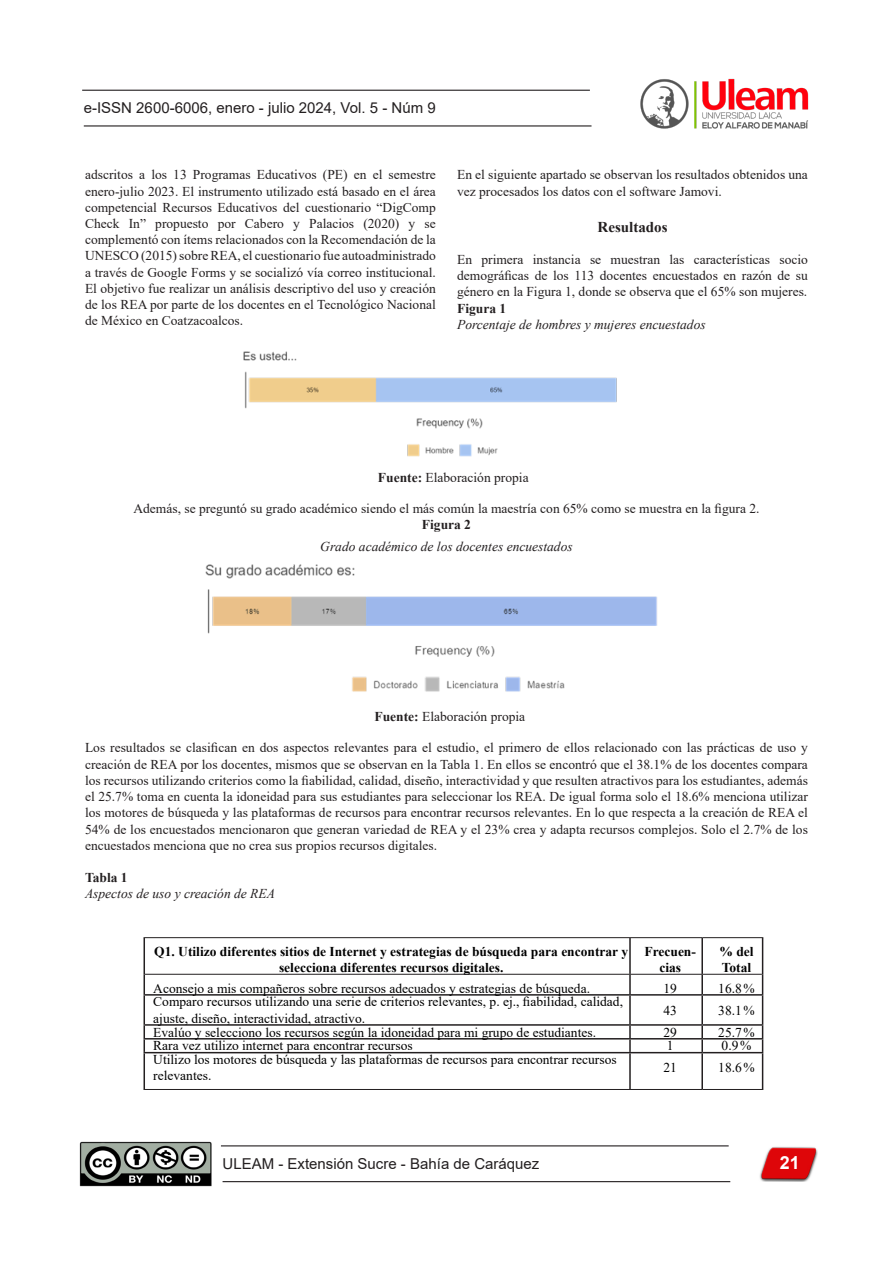
<style>
.page{position:relative;width:893px;height:1263px;background:#fff}
.page>*{position:absolute;margin:0;border:0;box-sizing:border-box;transform-origin:0 0}
.t1{font:700 18px "Arial";color:#fff}
.t2{font:15px "Arial";color:#231f20}
.t3{font:700 15px "Times New Roman";color:#231f20}
.t4{font:13.5px/16.2px "Times New Roman";color:#231f20;text-align:justify}
.t5{font:13.5px/16.2px "Times New Roman";color:#000}
.t6{font:700 13.5px/16.2px "Times New Roman";color:#000;text-align:center}
.t7{font:italic 13.5px "Times New Roman";color:#231f20}
.t8{font:700 13.5px "Times New Roman";color:#231f20}
.s1{font-weight:700}
</style>
<div class="page">
<hr style="left:84px;top:125px;width:507px;height:2px;background:#231f20">
<hr style="left:82px;top:90px;width:508px;height:1px;background:#231f20">
<img style="left:640px;top:78px;width:169px;height:51px">
<hr style="left:223px;top:1181px;width:507px;height:1px;background:#231f20">
<hr style="left:221px;top:1145px;width:508px;height:1px;background:#231f20">
<img style="left:80px;top:1142px;width:132px;height:44px">
<img style="left:759px;top:1147px;width:59px;height:35px">
<img style="left:243px;top:351px;width:374px;height:106px">
<img style="left:205px;top:564px;width:452px;height:128px">
<hr style="left:144px;top:938px;width:1px;height:36px;background:#231f20">
<hr style="left:629px;top:938px;width:2px;height:36px;background:#231f20">
<hr style="left:701px;top:938px;width:2px;height:36px;background:#231f20">
<hr style="left:762px;top:938px;width:1px;height:36px;background:#231f20">
<svg style="left:629px;top:975px;width:2px;height:19px"></svg>
<svg style="left:701px;top:975px;width:2px;height:19px"></svg>
<hr style="left:144px;top:994px;width:486px;height:1px;background:#231f20">
<hr style="left:630px;top:994px;width:72px;height:1px;background:#231f20">
<hr style="left:629px;top:995px;width:2px;height:29px;background:#231f20">
<hr style="left:702px;top:994px;width:61px;height:1px;background:#231f20">
<hr style="left:701px;top:995px;width:2px;height:29px;background:#231f20">
<hr style="left:144px;top:1024px;width:486px;height:2px;background:#231f20">
<hr style="left:630px;top:1024px;width:72px;height:2px;background:#231f20">
<hr style="left:702px;top:1024px;width:61px;height:2px;background:#231f20">
<hr style="left:144px;top:1038px;width:486px;height:1px;background:#231f20">
<svg style="left:144px;top:974px;width:1px;height:78px"></svg>
<hr style="left:630px;top:1038px;width:72px;height:1px;background:#231f20">
<svg style="left:629px;top:1026px;width:2px;height:26px"></svg>
<hr style="left:702px;top:1038px;width:61px;height:1px;background:#231f20">
<svg style="left:701px;top:1026px;width:2px;height:26px"></svg>
<svg style="left:762px;top:974px;width:1px;height:78px"></svg>
<hr style="left:144px;top:1052px;width:486px;height:1px;background:#231f20">
<hr style="left:144px;top:1053px;width:1px;height:36px;background:#231f20">
<hr style="left:630px;top:1052px;width:72px;height:1px;background:#231f20">
<hr style="left:629px;top:1053px;width:2px;height:36px;background:#231f20">
<hr style="left:702px;top:1052px;width:61px;height:1px;background:#231f20">
<hr style="left:701px;top:1053px;width:2px;height:36px;background:#231f20">
<hr style="left:762px;top:1053px;width:1px;height:36px;background:#231f20">
<hr style="left:144px;top:937px;width:486px;height:1px;background:#231f20">
<hr style="left:630px;top:937px;width:72px;height:1px;background:#231f20">
<hr style="left:702px;top:937px;width:61px;height:1px;background:#231f20">
<hr style="left:145px;top:974px;width:485px;height:1px;background:#231f20">
<hr style="left:630px;top:974px;width:72px;height:1px;background:#231f20">
<hr style="left:702px;top:974px;width:60px;height:1px;background:#231f20">
<hr style="left:144px;top:1089px;width:486px;height:1px;background:#231f20">
<hr style="left:630px;top:1089px;width:72px;height:1px;background:#231f20">
<hr style="left:702px;top:1089px;width:61px;height:1px;background:#231f20">
<p class="t2" style="left:84px;top:97px;width:353px">e-ISSN 2600-6006, enero - julio 2024, Vol. 5 - Núm 9</p>
<p class="t4" style="left:85px;top:166px;width:352px">adscritos a los 13 Programas Educativos (PE) en el semestre enero-julio 2023. El instrumento utilizado está basado en el área competencial Recursos Educativos del cuestionario “DigComp Check In” propuesto por Cabero y Palacios (2020) y se complementó con ítems relacionados con la Recomendación de la UNESCO (2015) sobre REA, el cuestionario fue autoadministrado a través de Google Forms y se socializó vía correo institucional.<br>El objetivo fue realizar un análisis descriptivo del uso y creación de los REA por parte de los docentes en el Tecnológico Nacional de México en Coatzacoalcos.</p>
<p class="t4" style="left:457px;top:166px;width:352px">En el siguiente apartado se observan los resultados obtenidos una vez procesados los datos con el software Jamovi.</p>
<p class="t3" style="left:597px;top:216px;width:72px">Resultados</p>
<p class="t4" style="left:457px;top:251px;width:352px">En primera instancia se muestran las características socio demográficas de los 113 docentes encuestados en razón de su género en la Figura 1, donde se observa que el 65% son mujeres.</p>
<p class="t8" style="left:457px;top:298px;width:51px">Figura 1</p>
<p class="t7" style="left:457px;top:315px;width:250px">Porcentaje de hombres y mujeres encuestados</p>
<p class="t4" style="left:378px;top:469px;width:152px"><span class="s1">Fuente:</span> Elaboración propia</p>
<p class="t4" style="left:133px;top:500px;width:628px">Además, se preguntó su grado académico siendo el más común la maestría con 65% como se muestra en la figura 2.</p>
<p class="t8" style="left:422px;top:515px;width:51px">Figura 2</p>
<p class="t7" style="left:320px;top:537px;width:254px">Grado académico de los docentes encuestados</p>
<p class="t4" style="left:375px;top:707px;width:152px"><span class="s1">Fuente:</span> Elaboración propia</p>
<p class="t4" style="left:85px;top:739px;width:724px">Los resultados se clasifican en dos aspectos relevantes para el estudio, el primero de ellos relacionado con las prácticas de uso y creación de REA por los docentes, mismos que se observan en la Tabla 1. En ellos se encontró que el 38.1% de los docentes compara los recursos utilizando criterios como la fiabilidad, calidad, diseño, interactividad y que resulten atractivos para los estudiantes, además el 25.7% toma en cuenta la idoneidad para sus estudiantes para seleccionar los REA. De igual forma solo el 18.6% menciona utilizar los motores de búsqueda y las plataformas de recursos para encontrar recursos relevantes. En lo que respecta a la creación de REA el 54% de los encuestados mencionaron que generan variedad de REA y el 23% crea y adapta recursos complejos. Solo el 2.7% de los encuestados menciona que no crea sus propios recursos digitales.</p>
<p class="t8" style="left:85px;top:868px;width:44px">Tabla 1</p>
<p class="t7" style="left:85px;top:884px;width:191px">Aspectos de uso y creación de REA</p>
<p class="t6" style="left:154px;top:943px;width:475px">Q1. Utilizo diferentes sitios de Internet y estrategias de búsqueda para encontrar y selecciona diferentes recursos digitales.</p>
<p class="t6" style="left:644px;top:943px;width:53px">Frecuen&shy;cias</p>
<p class="t6" style="left:719px;top:943px;width:36px;text-align:left">% del<br>Total</p>
<p class="t5" style="left:153px;top:979px;width:438px">Aconsejo a mis compañeros sobre recursos adecuados y estrategias de búsqueda.</p>
<p class="t5" style="left:663px;top:979px;width:15px">19</p>
<p class="t5" style="left:718px;top:979px;width:38px">16.8%</p>
<p class="t5" style="left:153px;top:993px;width:471px">Comparo recursos utilizando una serie de criterios relevantes, p. ej., fiabilidad, calidad, ajuste, diseño, interactividad, atractivo.</p>
<p class="t5" style="left:663px;top:1001px;width:15px">43</p>
<p class="t5" style="left:718px;top:1001px;width:38px">38.1%</p>
<p class="t5" style="left:153px;top:1023px;width:444px">Evalúo y selecciono los recursos según la idoneidad para mi grupo de estudiantes.</p>
<p class="t5" style="left:663px;top:1023px;width:15px">29</p>
<p class="t5" style="left:718px;top:1023px;width:38px">25.7%</p>
<p class="t5" style="left:153px;top:1037px;width:261px">Rara vez utilizo internet para encontrar recursos</p>
<p class="t5" style="left:667px;top:1037px;width:8px">1</p>
<p class="t5" style="left:722px;top:1037px;width:31px">0.9%</p>
<p class="t5" style="left:153px;top:1051px;width:465px">Utilizo los motores de búsqueda y las plataformas de recursos para encontrar recursos relevantes.</p>
<p class="t5" style="left:663px;top:1059px;width:15px">21</p>
<p class="t5" style="left:718px;top:1059px;width:38px">18.6%</p>
<p class="t2" style="left:223px;top:1153px;width:318px">ULEAM - Extensión Sucre - Bahía de Caráquez</p>
<h1 class="t1" style="left:780px;top:1150px;width:22px">21</h1>
</div>
